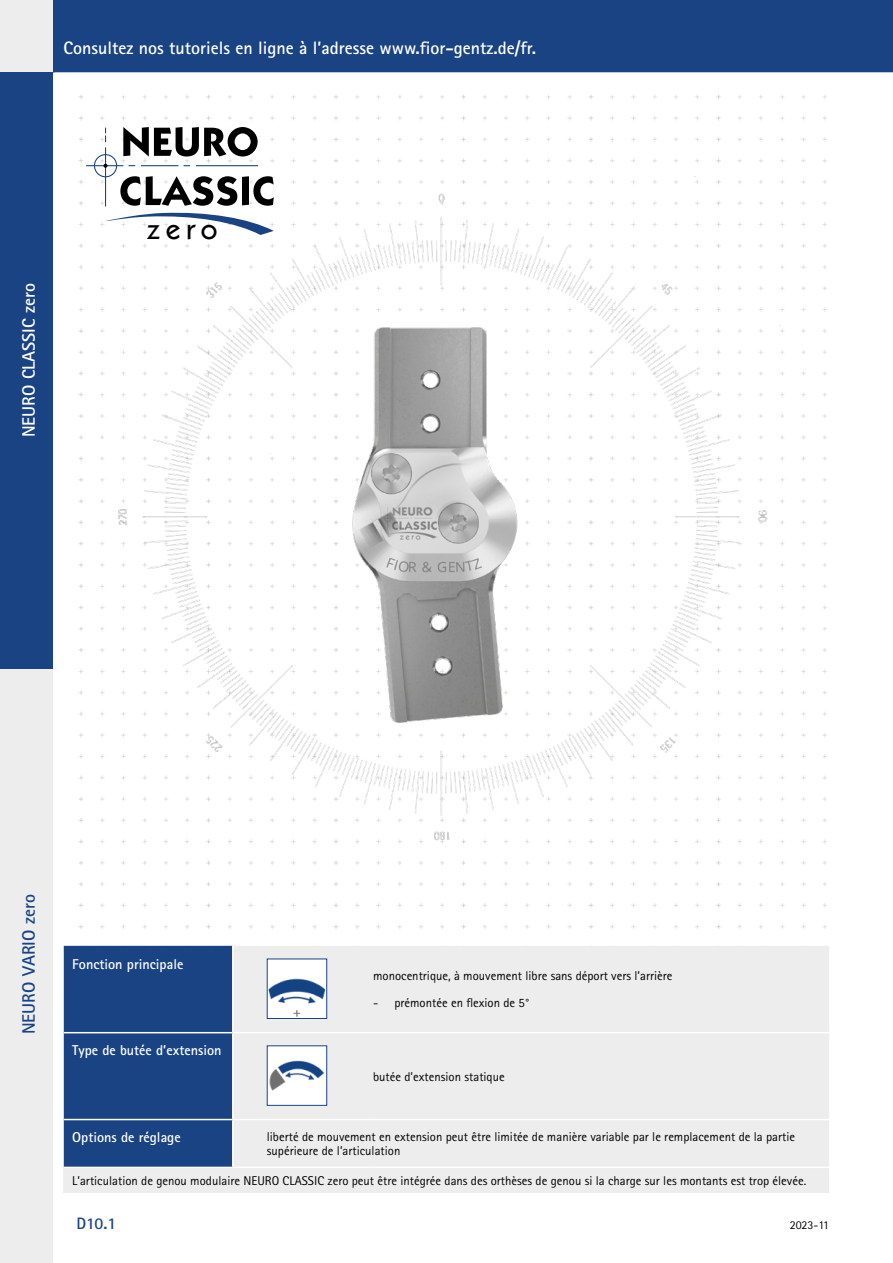
<style>
.page{position:relative;width:893px;height:1263px;background:#fff}
.page>*{position:absolute;margin:0;border:0;box-sizing:border-box;transform-origin:0 0}
.t1{font:500 27.3px "ITC Kabel Std";color:#000}
.t2{font:700 18px "Rotis Sans Serif Pro";color:#fff}
.t3{font:700 18px "Rotis Sans Serif Pro";color:#194383}
.t4{font:700 16.5px "Rotis Sans Serif Pro";color:#194383}
.t5{font:700 14.25px "Rotis Sans Serif Pro";color:#fff}
.t6{font:12.75px/13.5px "Rotis Sans Serif Pro";color:#000}
.t7{font:12px "Rotis Sans Serif Pro";letter-spacing:-.01em;color:#000}
</style>
<div class="page">
<img style="left:64px;top:94px;width:763px;height:852px">
<img style="left:106px;top:166px;width:683px;height:697px">
<img style="left:347px;top:270px;width:187px;height:500px">
<svg style="left:86px;top:127px;width:188px;height:108px"></svg>
<div style="left:0;top:0;width:893px;height:72px;background:#194383"></div>
<hr style="left:0;top:72px;width:55px;height:1px;background:#194383">
<div style="left:0;top:0;width:53px;height:1263px;background:#ededed"></div>
<div style="left:0;top:72px;width:53px;height:596px;background:#194383"></div>
<div style="left:64px;top:946px;width:168px;height:221px;background:#194383"></div>
<div style="left:234px;top:946px;width:595px;height:221px;background:#ededed"></div>
<div style="left:64px;top:1167px;width:765px;height:26px;background:#ededed"></div>
<hr style="left:64px;top:1032px;width:169px;height:1px;background:#fff">
<hr style="left:233px;top:1032px;width:140px;height:1px;background:#fff">
<hr style="left:373px;top:1032px;width:456px;height:1px;background:#fff">
<hr style="left:64px;top:1119px;width:169px;height:1px;background:#fff">
<hr style="left:233px;top:1119px;width:140px;height:1px;background:#fff">
<hr style="left:373px;top:1119px;width:456px;height:1px;background:#fff">
<hr style="left:64px;top:1167px;width:169px;height:1px;background:#fff">
<hr style="left:233px;top:1167px;width:140px;height:1px;background:#fff">
<hr style="left:373px;top:1167px;width:456px;height:1px;background:#fff">
<img style="left:269px;top:960px;width:56px;height:57px">
<div style="left:267px;top:958px;width:60px;height:61px;border:1px solid #194383"></div>
<img style="left:269px;top:1047px;width:56px;height:57px">
<div style="left:267px;top:1045px;width:60px;height:61px;border:1px solid #194383"></div>
<h2 class="t2" style="left:64px;top:37px;width:474px">Consultez nos tutoriels en ligne à l’adresse www.fior-gentz.de/fr.</h2>
<h2 class="t2" style="left:17px;top:437px;width:156px;rotate:-90deg">NEURO CLASSIC zero</h2>
<h1 class="t1" style="left:147px;top:214px;width:72px">zero</h1>
<h2 class="t3" style="left:17px;top:1034px;width:141px;rotate:-90deg">NEURO VARIO zero</h2>
<p class="t5" style="left:72px;top:955px;width:113px">Fonction principale</p>
<p class="t5" style="left:72px;top:1041px;width:151px">Type de butée d’extension</p>
<p class="t6" style="left:373px;top:969px;width:301px">monocentrique, à mouvement libre sans déport vers l’arrière</p>
<p class="t6" style="left:373px;top:996px;width:158px">- prémontée en flexion de 5°</p>
<p class="t6" style="left:373px;top:1069px;width:133px">butée d’extension statique</p>
<p class="t5" style="left:72px;top:1128px;width:110px">Options de réglage</p>
<p class="t6" style="left:267px;top:1130px;width:530px">liberté de mouvement en extension peut être limitée de manière variable par le remplacement de la partie supérieure de l’articulation</p>
<p class="t6" style="left:72px;top:1174px;width:735px">L’articulation de genou modulaire NEURO CLASSIC zero peut être intégrée dans des orthèses de genou si la charge sur les montants est trop élevée.</p>
<p class="t4" style="left:77px;top:1213px;width:41px">D10.1</p>
<p class="t7" style="left:790px;top:1218px;width:41px">2023-11</p>
</div>
